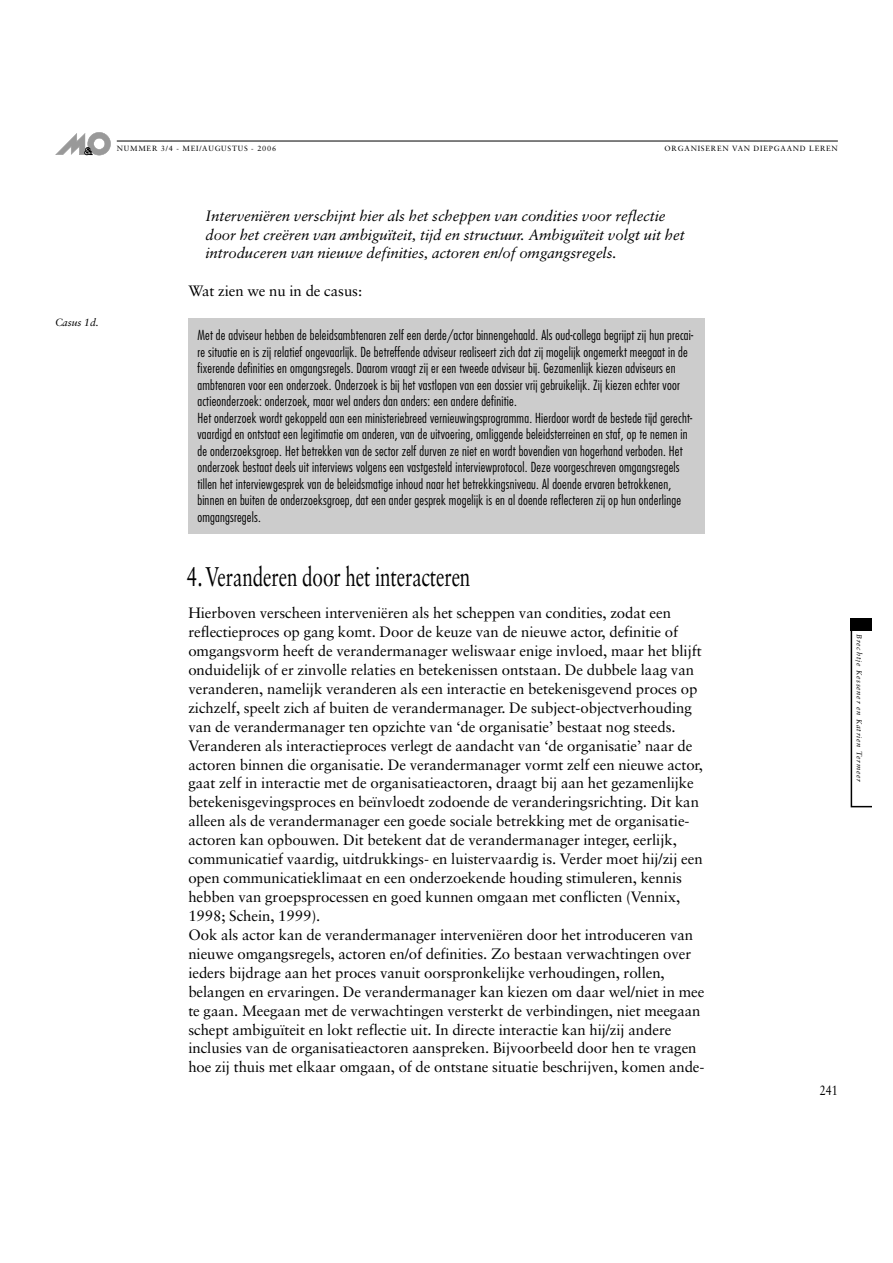
<style>
.page{position:relative;width:893px;height:1263px;background:#fff}
.page>*{position:absolute;margin:0;border:0;box-sizing:border-box;transform-origin:0 0}
.t1{font:27px "Sabon";letter-spacing:-.005em;color:#000;scale:.7 1}
.t2{font:15px/18.9px "Sabon";letter-spacing:-.005em;color:#000}
.t3{font:italic 15px/18.9px "Sabon";letter-spacing:-.005em;color:#000}
.t4{font:300 condensed 13.5px/16.5px "Futura";letter-spacing:.015em;color:#000}
.t5{font:13.5px "Sabon";color:#000;scale:.8 1}
.t6{font:italic 10.5px "Sabon";letter-spacing:-.005em;color:#000}
.t7{font:700 9px "Futura";color:#fff}
.t8{font:7.5px "Sabon";letter-spacing:.105em;color:#000}
.t9{font:italic 7.5px "Sabon";letter-spacing:.105em;color:#000}
</style>
<div class="page">
<svg style="left:850px;top:631px;width:21px;height:176px"></svg>
<div style="left:850px;top:618px;width:21px;height:13px;background:#000"></div>
<div style="left:88px;top:132px;width:22px;height:23px;background:#999;border-radius:50%"></div>
<div style="left:87px;top:132px;width:24px;height:23px;border:1px solid #999;border-radius:50%"></div>
<div style="left:94px;top:138px;width:11px;height:11px;background:#fff;border-radius:50%"></div>
<div style="left:93px;top:138px;width:12px;height:12px;border:1px solid #999;border-radius:50%"></div>
<svg style="left:55px;top:133px;width:30px;height:22px"></svg>
<hr style="left:117px;top:141px;width:720px;height:1px;background:#000">
<div style="left:188px;top:318px;width:516px;height:215px;background:#ccc"></div>
<p class="t7" style="left:84px;top:147px;width:9px">&amp;</p>
<p class="t8" style="left:117px;top:146px;width:161px">NUMMER 3/4 - MEI/AUGUSTUS - 2006</p>
<p class="t8" style="left:664px;top:146px;width:175px">ORGANISEREN VAN DIEPGAAND LEREN</p>
<p class="t6" style="left:55px;top:318px;width:45px">Casus 1d.</p>
<p class="t3" style="left:205px;top:207px;width:480px">Interveniëren verschijnt hier als het scheppen van condities voor reflectie door het creëren van ambiguïteit, tijd en structuur. Ambiguïteit volgt uit het introduceren van nieuwe definities, actoren en/of omgangsregels.</p>
<p class="t2" style="left:188px;top:283px;width:175px">Wat zien we nu in de casus:</p>
<p class="t4" style="left:197px;top:328px;width:497px">Met de adviseur hebben de beleidsambtenaren zelf een derde/actor binnengehaald. Als oud-collega begrijpt zij hun precai&shy;re situatie en is zij relatief ongevaarlijk. De betreffende adviseur realiseert zich dat zij mogelijk ongemerkt meegaat in de fixerende definities en omgangsregels. Daarom vraagt zij er een tweede adviseur bij. Gezamenlijk kiezen adviseurs en ambtenaren voor een onderzoek. Onderzoek is bij het vastlopen van een dossier vrij gebruikelijk. Zij kiezen echter voor actieonderzoek: onderzoek, maar wel anders dan anders: een andere definitie.<br>Het onderzoek wordt gekoppeld aan een ministeriebreed vernieuwingsprogramma. Hierdoor wordt de bestede tijd gerecht&shy;vaardigd en ontstaat een legitimatie om anderen, van de uitvoering, omliggende beleidsterreinen en staf, op te nemen in de onderzoeksgroep. Het betrekken van de sector zelf durven ze niet en wordt bovendien van hogerhand verboden. Het onderzoek bestaat deels uit interviews volgens een vastgesteld interviewprotocol. Deze voorgeschreven omgangsregels tillen het interviewgesprek van de beleidsmatige inhoud naar het betrekkingsniveau. Al doende ervaren betrokkenen, binnen en buiten de onderzoeksgroep, dat een ander gesprek mogelijk is en al doende reflecteren zij op hun onderlinge omgangsregels.</p>
<h1 class="t1" style="left:187px;top:566px;width:406px">4. Veranderen door het interacteren</h1>
<p class="t2" style="left:188px;top:605px;width:517px">Hierboven verscheen interveniëren als het scheppen van condities, zodat een reflectieproces op gang komt. Door de keuze van de nieuwe actor, definitie of omgangsvorm heeft de verandermanager weliswaar enige invloed, maar het blijft onduidelijk of er zinvolle relaties en betekenissen ontstaan. De dubbele laag van veranderen, namelijk veranderen als een interactie en betekenisgevend proces op zichzelf, speelt zich af buiten de verandermanager. De subject-objectverhouding van de verandermanager ten opzichte van ‘de organisatie’ bestaat nog steeds.<br>Veranderen als interactieproces verlegt de aandacht van ‘de organisatie’ naar de actoren binnen die organisatie. De verandermanager vormt zelf een nieuwe actor, gaat zelf in interactie met de organisatieactoren, draagt bij aan het gezamenlijke betekenisgevingsproces en beïnvloedt zodoende de veranderingsrichting. Dit kan alleen als de verandermanager een goede sociale betrekking met de organisatie&shy;actoren kan opbouwen. Dit betekent dat de verandermanager integer, eerlijk, communicatief vaardig, uitdrukkings- en luistervaardig is. Verder moet hij/zij een open communicatieklimaat en een onderzoekende houding stimuleren, kennis hebben van groepsprocessen en goed kunnen omgaan met conflicten (Vennix, 1998; Schein, 1999).<br>Ook als actor kan de verandermanager interveniëren door het introduceren van nieuwe omgangsregels, actoren en/of definities. Zo bestaan verwachtingen over ieders bijdrage aan het proces vanuit oorspronkelijke verhoudingen, rollen, belangen en ervaringen. De verandermanager kan kiezen om daar wel/niet in mee te gaan. Meegaan met de verwachtingen versterkt de verbindingen, niet meegaan schept ambiguïteit en lokt reflectie uit. In directe interactie kan hij/zij andere inclusies van de organisatieactoren aanspreken. Bijvoorbeeld door hen te vragen hoe zij thuis met elkaar omgaan, of de ontstane situatie beschrijven, komen ande-</p>
<p class="t9" style="left:862px;top:634px;width:150px;rotate:90deg">Brechtje Kessener en Katrien Termeer</p>
<p class="t5" style="left:819px;top:1084px;width:24px">241</p>
</div>
